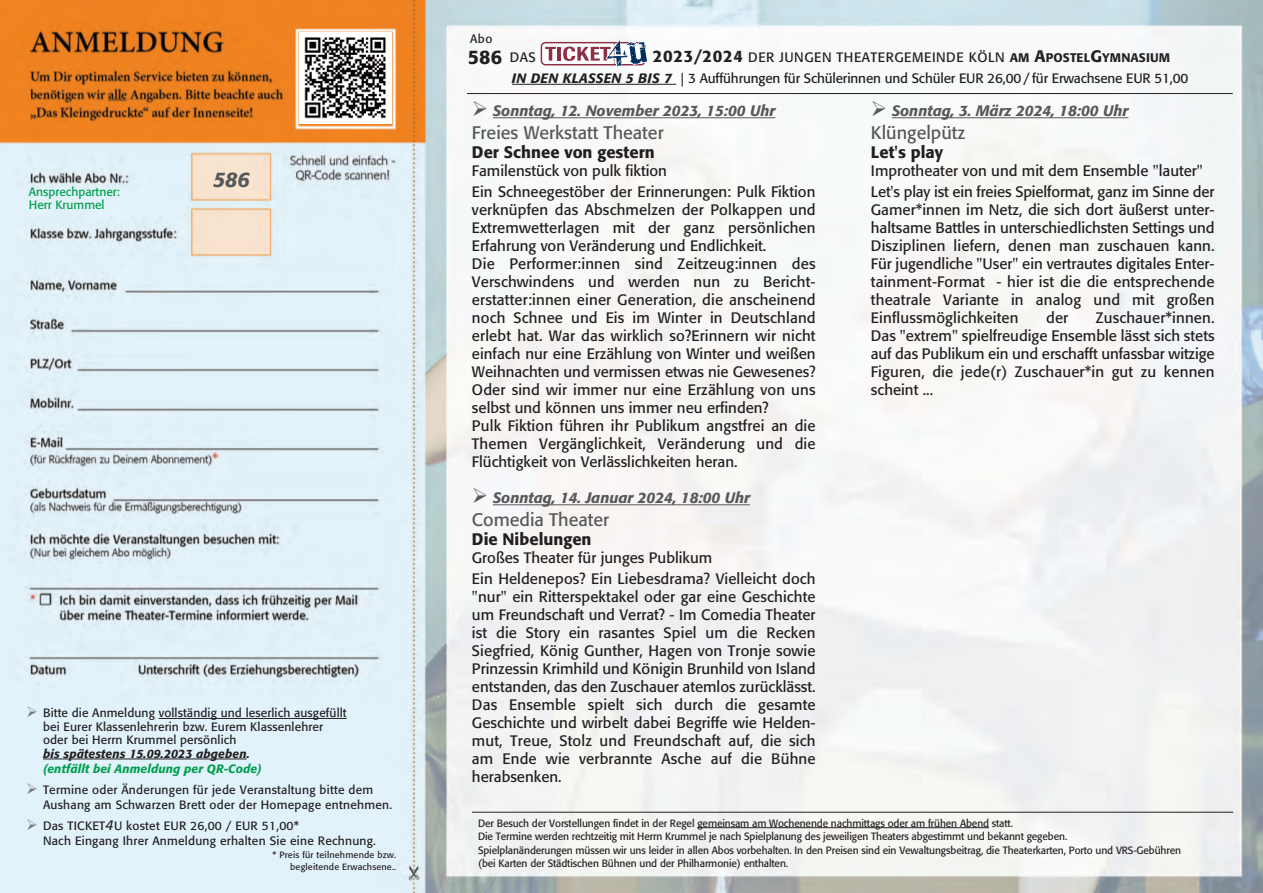
<style>
.page{position:relative;width:1263px;height:893px;background:#fff}
.page>*{position:absolute;margin:0;border:0;box-sizing:border-box;transform-origin:0 0}
.t1{font:italic 500 21px "Formata BQ";color:#57585a}
.t2{font:500 19.5px "Formata BQ";color:#231f20}
.t3{font:18px "Formata BQ";color:#57585a}
.t4{font:500 16.5px "Formata BQ";color:#231f20}
.t5{font:15px/18px "Formata BQ";letter-spacing:.01em;color:#231f20}
.t6{font:italic 500 15px "Formata BQ";color:#57585a}
.t7{font:15px/21px "Formata BQ";letter-spacing:-.01em;color:#231f20}
.t8{font:13.5px/21px "Formata BQ";letter-spacing:-.01em;color:#231f20}
.t9{font:12px/13.5px "Formata BQ";letter-spacing:.02em;color:#231f20}
.t10{font:italic 500 12px "Formata BQ";letter-spacing:.01em;color:#009e4d}
.t11{font:italic 500 12px "Formata BQ";letter-spacing:.01em;color:#231f20}
.t12{font:12px/13.5px "Formata BQ";color:#009e4d}
.t13{font:10.5px/13.5px "Formata BQ";letter-spacing:-.01em;color:#231f20}
.t14{font:9px/12px "Formata BQ";letter-spacing:.02em;color:#231f20;text-align:right}
.s1{color:#76787b}
.s2{font-style:italic;font-size:14.25px}
.s3{font-weight:500;font-size:16.5px}
.s4{font-weight:500;font-size:12.3px}
.s5{font-weight:500;font-style:italic}
</style>
<div class="page">
<img style="left:0;top:0;width:1263px;height:892px">
<hr style="left:493px;top:117px;width:282px;height:1px;background:#57585a">
<hr style="left:493px;top:504px;width:257px;height:1px;background:#57585a">
<hr style="left:892px;top:117px;width:236px;height:1px;background:#57585a">
<hr style="left:512px;top:84px;width:164px;height:1px;background:#231f20">
<hr style="left:467px;top:93px;width:766px;height:1px;background:#231f20">
<hr style="left:472px;top:812px;width:761px;height:1px;background:#231f20">
<hr style="left:697px;top:827px;width:292px;height:1px;background:#231f20">
<hr style="left:159px;top:718px;width:188px;height:1px;background:#231f20">
<hr style="left:43px;top:759px;width:204px;height:1px;background:#231f20">
<svg style="left:541px;top:40px;width:107px;height:27px"></svg>
<img style="left:299px;top:32px;width:92px;height:92px">
<p class="t12" style="left:29px;top:185px;width:93px">Ansprechpartner:<br>Herr Krummel</p>
<h1 class="t1" style="left:213px;top:166px;width:38px">586</h1>
<p class="t9" style="left:43px;top:706px;width:305px;text-indent:-17px"><span class="s1">➢</span> Bitte die Anmeldung vollständig und leserlich ausgefüllt bei Eurer Klassenlehrerin bzw. Eurem Klassenlehrer oder bei Herrn Krummel persönlich</p>
<p class="t11" style="left:43px;top:746px;width:208px">bis spätestens 15.09.2023 abgeben.</p>
<p class="t10" style="left:43px;top:761px;width:220px">(entfällt bei Anmeldung per QR-Code)</p>
<p class="t9" style="left:43px;top:782px;width:350px;line-height:15px;text-indent:-17px"><span class="s1">➢</span> Termine oder Änderungen für jede Veranstaltung bitte dem<br>Aushang am Schwarzen Brett oder der Homepage entnehmen.</p>
<p class="t9" style="left:43px;top:818px;width:334px;line-height:15px;text-indent:-17px"><span class="s1">➢</span> Das TICKET<span class="s2">4</span>U kostet EUR 26,00 / EUR 51,00*<br>Nach Eingang Ihrer Anmeldung erhalten Sie eine Rechnung.</p>
<p class="t14" style="left:272px;top:849px;width:125px">* Preis für teilnehmende bzw. begleitende Erwachsene..</p>
<p class="t9" style="left:470px;top:32px;width:24px">Abo</p>
<h2 class="t2" style="left:468px;top:45px;width:36px">586</h2>
<p class="t8" style="left:512px;top:47px;width:678px;text-indent:141px"><span class="s3">2023/2024</span> DER JUNGEN THEATERGEMEINDE KÖLN <span class="s4">AM</span> <span class="s3">A</span><span class="s4">POSTEL</span><span class="s3">G</span><span class="s4">YMNASIUM<br></span><span class="s5">IN DEN KLASSEN 5 BIS 7</span> | 3 Aufführungen für Schülerinnen und Schüler EUR 26,00 / für Erwachsene EUR 51,00</p>
<p class="t8" style="left:510px;top:47px;width:28px">DAS</p>
<p class="t6" style="left:472px;top:102px;width:305px">➢ Sonntag, 12. November 2023, 15:00 Uhr</p>
<p class="t3" style="left:472px;top:121px;width:193px">Freies Werkstatt Theater</p>
<p class="t4" style="left:472px;top:142px;width:184px">Der Schnee von gestern</p>
<p class="t5" style="left:472px;top:160px;width:345px;line-height:21px">Familenstück von pulk fiktion<br>Ein Schneegestöber der Erinnerungen: Pulk Fiktion</p>
<p class="t5" style="left:472px;top:201px;width:345px">verknüpfen das Abschmelzen der Polkappen und Extremwetterlagen mit der ganz persönlichen Erfahrung von Veränderung und Endlichkeit.<br>Die Performer:innen sind Zeitzeug:innen des Verschwindens und werden nun zu Bericht&shy;erstatter:innen einer Generation, die anscheinend noch Schnee und Eis im Winter in Deutschland erlebt hat. War das wirklich so?Erinnern wir nicht einfach nur eine Erzählung von Winter und weißen Weihnachten und vermissen etwas nie Gewesenes?<br>Oder sind wir immer nur eine Erzählung von uns selbst und können uns immer neu erfinden?<br>Pulk Fiktion führen ihr Publikum angstfrei an die Themen Vergänglichkeit, Veränderung und die Flüchtigkeit von Verlässlichkeiten heran.</p>
<p class="t6" style="left:472px;top:489px;width:280px">➢ Sonntag, 14. Januar 2024, 18:00 Uhr</p>
<p class="t3" style="left:472px;top:508px;width:139px">Comedia Theater</p>
<p class="t4" style="left:472px;top:529px;width:121px">Die Nibelungen</p>
<p class="t5" style="left:472px;top:547px;width:345px;line-height:21px">Großes Theater für junges Publikum<br>Ein Heldenepos? Ein Liebesdrama? Vielleicht doch</p>
<p class="t5" style="left:472px;top:588px;width:345px;text-align:justify">"nur" ein Ritterspektakel oder gar eine Geschichte um Freundschaft und Verrat? - Im Comedia Theater ist die Story ein rasantes Spiel um die Recken Siegfried, König Gunther, Hagen von Tronje sowie Prinzessin Krimhild und Königin Brunhild von Island entstanden, das den Zuschauer atemlos zurücklässt.<br>Das Ensemble spielt sich durch die gesamte Geschichte und wirbelt dabei Begriffe wie Helden&shy;mut, Treue, Stolz und Freundschaft auf, die sich am Ende wie verbrannte Asche auf die Bühne herabsenken.</p>
<p class="t6" style="left:871px;top:102px;width:259px">➢ Sonntag, 3. März 2024, 18:00 Uhr</p>
<p class="t3" style="left:871px;top:121px;width:96px">Klüngelpütz</p>
<p class="t4" style="left:871px;top:142px;width:74px">Let's play</p>
<p class="t7" style="left:871px;top:160px;width:345px">Improtheater von und mit dem Ensemble "lauter"<br>Let's play ist ein freies Spielformat, ganz im Sinne der</p>
<p class="t5" style="left:871px;top:201px;width:345px;text-align:justify">Gamer*innen im Netz, die sich dort äußerst unter&shy;haltsame Battles in unterschiedlichsten Settings und Disziplinen liefern, denen man zuschauen kann.<br>Für jugendliche "User" ein vertrautes digitales Enter&shy;tainment-Format - hier ist die die entsprechende theatrale Variante in analog und mit großen Einflussmöglichkeiten</p>
<p class="t5" style="left:871px;top:309px;width:345px;text-align:justify;text-indent:225px">Zuschauer*innen.<br>Das "extrem" spielfreudige Ensemble lässt sich stets auf das Publikum ein und erschafft unfassbar witzige Figuren, die jede(r) Zuschauer*in gut zu kennen scheint ...</p>
<p class="t5" style="left:1046px;top:309px;width:24px">der</p>
<p class="t13" style="left:478px;top:816px;width:704px">Der Besuch der Vorstellungen findet in der Regel gemeinsam am Wochenende nachmittags oder am frühen Abend statt.<br>Die Termine werden rechtzeitig mit Herrn Krummel je nach Spielplanung des jeweiligen Theaters abgestimmt und bekannt gegeben.<br>Spielplanänderungen müssen wir uns leider in allen Abos vorbehalten. In den Preisen sind ein Vewaltungsbeitrag, die Theaterkarten, Porto und VRS-Gebühren (bei Karten der Städtischen Bühnen und der Philharmonie) enthalten.</p>
</div>
